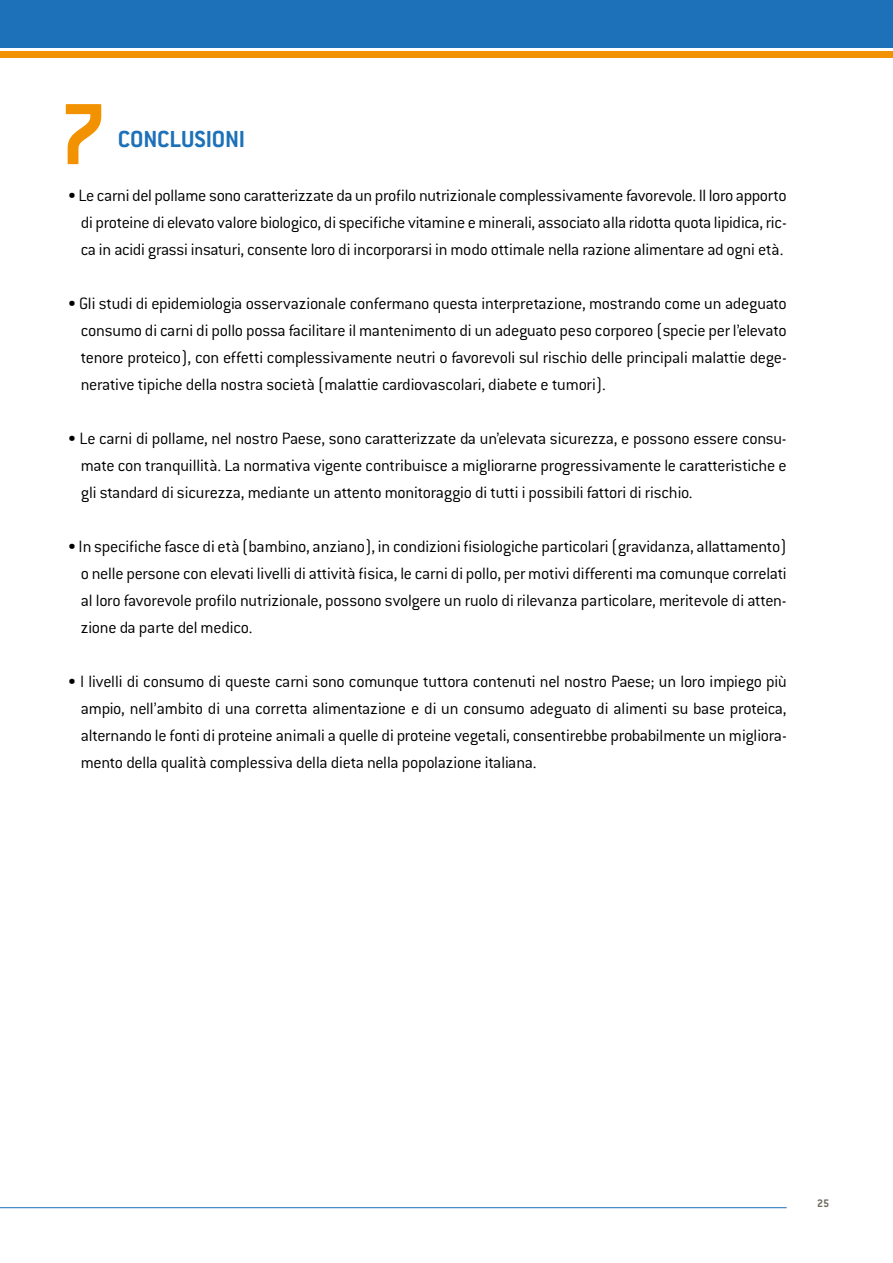
<style>
.page{position:relative;width:893px;height:1263px;background:#fff}
.page>*{position:absolute;margin:0;border:0;box-sizing:border-box;transform-origin:0 0}
.t1{font:700 95.25px "Conduit ITC";color:#f39200}
.t2{font:700 25.5px "Conduit ITC";letter-spacing:-.005em;color:#1d71b8}
.t3{font:300 18px/27px "Conduit ITC";letter-spacing:-.015em;color:#000;text-align:justify}
.t4{font:700 12px "Conduit ITC";color:#6f6d60}
</style>
<div class="page">
<hr style="left:0;top:1207px;width:787px;height:1px;background:#1d71b8">
<div style="left:0;top:0;width:893px;height:47px;background:#1d71b8"></div>
<div style="left:0;top:51px;width:893px;height:6px;background:#f39200"></div>
<h1 class="t1" style="left:58px;top:79px;width:50px">7</h1>
<h2 class="t2" style="left:118px;top:124px;width:129px">CONCLUSIONI</h2>
<p class="t3" style="left:81px;top:182px;width:707px;text-indent:-13px">• Le carni del pollame sono caratterizzate da un profilo nutrizionale complessivamente favorevole. Il loro apporto di proteine di elevato valore biologico, di specifiche vitamine e minerali, associato alla ridotta quota lipidica, ric&shy;ca in acidi grassi insaturi, consente loro di incorporarsi in modo ottimale nella razione alimentare ad ogni età.</p>
<p class="t3" style="left:81px;top:290px;width:707px;text-indent:-13px">• Gli studi di epidemiologia osservazionale confermano questa interpretazione, mostrando come un adeguato consumo di carni di pollo possa facilitare il mantenimento di un adeguato peso corporeo (specie per l’elevato tenore proteico), con effetti complessivamente neutri o favorevoli sul rischio delle principali malattie dege&shy;nerative tipiche della nostra società (malattie cardiovascolari, diabete e tumori).</p>
<p class="t3" style="left:81px;top:425px;width:707px;text-indent:-13px">• Le carni di pollame, nel nostro Paese, sono caratterizzate da un’elevata sicurezza, e possono essere consu&shy;mate con tranquillità. La normativa vigente contribuisce a migliorarne progressivamente le caratteristiche e gli standard di sicurezza, mediante un attento monitoraggio di tutti i possibili fattori di rischio.</p>
<p class="t3" style="left:81px;top:533px;width:707px;text-indent:-13px">• In specifiche fasce di età (bambino, anziano), in condizioni fisiologiche particolari (gravidanza, allattamento) o nelle persone con elevati livelli di attività fisica, le carni di pollo, per motivi differenti ma comunque correlati al loro favorevole profilo nutrizionale, possono svolgere un ruolo di rilevanza particolare, meritevole di atten&shy;zione da parte del medico.</p>
<p class="t3" style="left:81px;top:668px;width:707px;text-indent:-13px">• I livelli di consumo di queste carni sono comunque tuttora contenuti nel nostro Paese; un loro impiego più ampio, nell’ambito di una corretta alimentazione e di un consumo adeguato di alimenti su base proteica, alternando le fonti di proteine animali a quelle di proteine vegetali, consentirebbe probabilmente un migliora&shy;mento della qualità complessiva della dieta nella popolazione italiana.</p>
<p class="t4" style="left:817px;top:1196px;width:13px">25</p>
</div>
